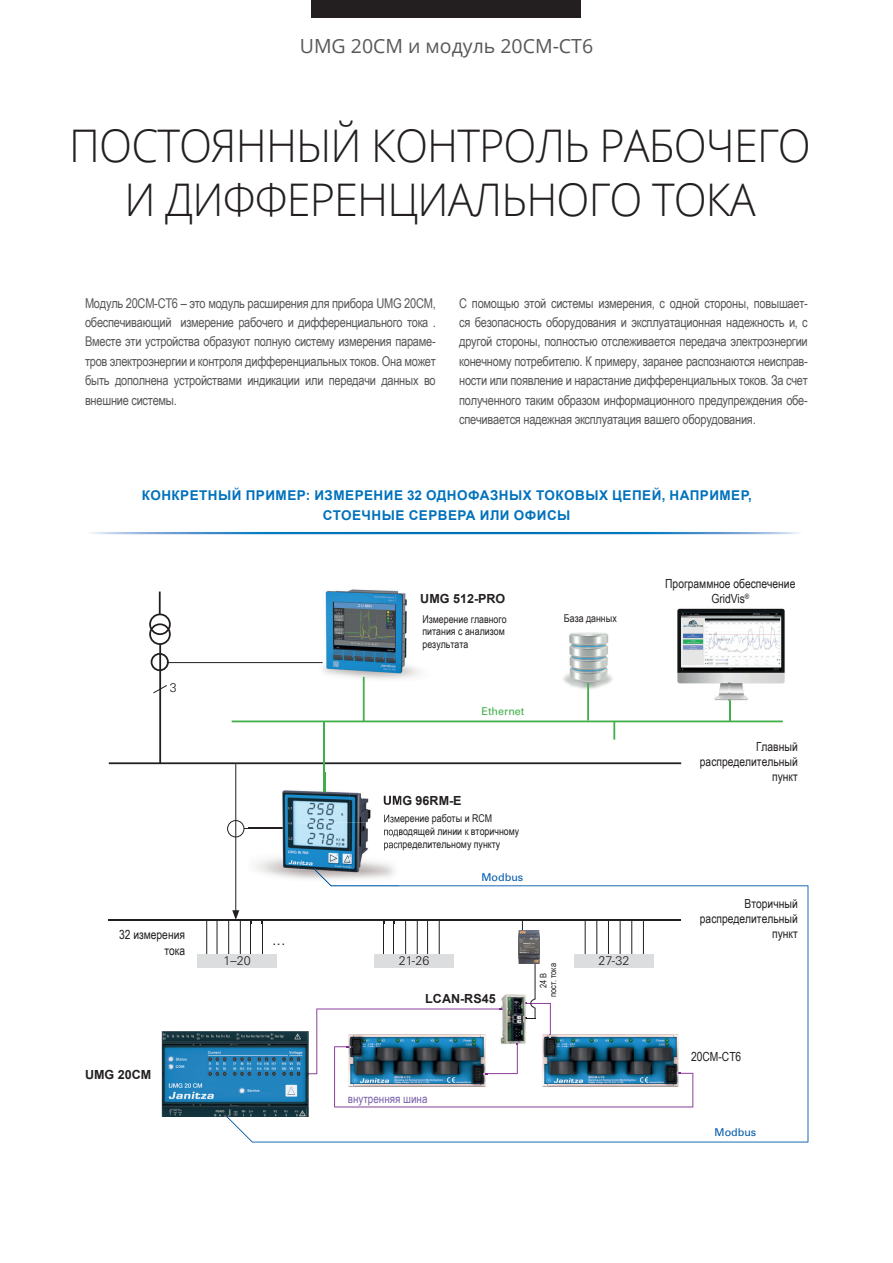
<style>
.page{position:relative;width:893px;height:1263px;background:#fff}
.page>*{position:absolute;margin:0;border:0;box-sizing:border-box;transform-origin:0 0}
.t1{font:300 45px/54px "Open Sans";letter-spacing:-.02em;color:#231f20;text-align:center;scale:.96 1}
.t2{font:19.5px "Open Sans";color:#57585a}
.t3{font:300 16.2px "Univers LT Std";color:#231f20}
.t4{font:13.5px/19.5px "Arial Narrow";letter-spacing:-.02em;color:#57585a;text-align:justify}
.t5{font:700 13.5px/19.5px "Arial";letter-spacing:.035em;color:#0072bc;text-align:center}
.t6{font:12.6px/15px "Arial Narrow";color:#231f20;text-align:right}
.t7{font:700 12.6px "Arial";color:#231f20}
.t8{font:300 12.6px "Univers LT Std";color:#231f20}
.t9{font:12px "Arial Narrow";color:#7960aa}
.t10{font:10.8px/12.9px "Arial Narrow";color:#231f20}
.t11{font:10.8px "Univers LT Std";color:#015aaa}
.t12{font:10.8px "Univers LT Std";color:#40ae49}
.t13{font:9px/9.8px "Arial Narrow";color:#231f20;text-align:center}
</style>
<div class="page">
<div style="left:312px;top:0;width:269px;height:17px;background:#231f20"></div>
<img style="left:563px;top:632px;width:50px;height:58px">
<img style="left:316px;top:589px;width:104px;height:98px">
<hr style="left:109px;top:919px;width:572px;height:2px;background:#231f20">
<hr style="left:109px;top:762px;width:572px;height:2px;background:#231f20">
<hr style="left:206px;top:919px;width:1px;height:42px;background:#231f20">
<hr style="left:217px;top:919px;width:1px;height:42px;background:#231f20">
<div style="left:197px;top:954px;width:80px;height:13px;background:#dcdddf"></div>
<hr style="left:167px;top:662px;width:156px;height:1px;background:#231f20">
<hr style="left:235px;top:764px;width:1px;height:149px;background:#231f20">
<hr style="left:159px;top:644px;width:2px;height:120px;background:#231f20">
<hr style="left:159px;top:591px;width:2px;height:24px;background:#231f20">
<hr style="left:244px;top:828px;width:84px;height:1px;background:#231f20">
<div style="left:151px;top:653px;width:18px;height:18px;border:2px solid #231f20;border-radius:50%"></div>
<svg style="left:153px;top:684px;width:14px;height:10px"></svg>
<div style="left:149px;top:613px;width:22px;height:22px;border:2px solid #231f20;border-radius:50%"></div>
<div style="left:149px;top:623px;width:22px;height:22px;border:2px solid #231f20;border-radius:50%"></div>
<div style="left:227px;top:820px;width:17px;height:17px;border:1px solid #231f20;border-radius:50%"></div>
<hr style="left:232px;top:720px;width:551px;height:2px;background:#40ae49">
<hr style="left:363px;top:677px;width:2px;height:45px;background:#40ae49">
<hr style="left:323px;top:722px;width:2px;height:69px;background:#40ae49">
<hr style="left:587px;top:683px;width:2px;height:37px;background:#40ae49">
<hr style="left:729px;top:676px;width:2px;height:45px;background:#40ae49">
<svg style="left:227px;top:869px;width:581px;height:273px"></svg>
<img style="left:677px;top:608px;width:108px;height:92px">
<img style="left:729px;top:676px;width:2px;height:24px">
<svg style="left:613px;top:722px;width:2px;height:18px"></svg>
<img style="left:162px;top:1031px;width:147px;height:86px">
<img style="left:249px;top:772px;width:150px;height:151px">
<img style="left:384px;top:795px;width:15px;height:10px">
<img style="left:249px;top:919px;width:150px;height:2px">
<img style="left:249px;top:828px;width:79px;height:1px">
<img style="left:384px;top:814px;width:15px;height:10px">
<img style="left:384px;top:827px;width:15px;height:10px">
<img style="left:384px;top:842px;width:15px;height:8px">
<svg style="left:323px;top:772px;width:2px;height:19px"></svg>
<img style="left:314px;top:869px;width:85px;height:17px">
<hr style="left:522px;top:919px;width:1px;height:32px;background:#231f20">
<img style="left:518px;top:930px;width:21px;height:24px">
<svg style="left:306px;top:954px;width:387px;height:153px"></svg>
<h2 class="t2" style="left:300px;top:33px;width:295px">UMG 20CM и модуль 20CM-CT6</h2>
<h1 class="t1" style="left:69px;top:117px;width:774px">ПОСТОЯННЫЙ КОНТРОЛЬ РАБОЧЕГО<br>И ДИФФЕРЕНЦИАЛЬНОГО ТОКА</h1>
<p class="t4" style="left:85px;top:292px;width:352px">Модуль 20CM-CT6 – это модуль расширения для прибора UMG 20CM, обеспечивающий измерение рабочего и дифференциального тока .<br>Вместе эти устройства образуют полную систему измерения параме&shy;тров электроэнергии и контроля дифференциальных токов. Она может быть дополнена устройствами индикации или передачи данных во внешние системы.</p>
<p class="t4" style="left:459px;top:292px;width:350px">С помощью этой системы измерения, с одной стороны, повышает&shy;ся безопасность оборудования и эксплуатационная надежность и, с другой стороны, полностью отслеживается передача электроэнергии конечному потребителю. К примеру, заранее распознаются неисправ&shy;ности или появление и нарастание дифференциальных токов. За счет полученного таким образом информационного предупреждения обе&shy;спечивается надежная эксплуатация вашего оборудования.</p>
<p class="t5" style="left:142px;top:486px;width:612px">КОНКРЕТНЫЙ ПРИМЕР: ИЗМЕРЕНИЕ 32 ОДНОФАЗНЫХ ТОКОВЫХ ЦЕПЕЙ, НАПРИМЕР,<br>СТОЕЧНЫЕ СЕРВЕРА ИЛИ ОФИСЫ</p>
<p class="t8" style="left:170px;top:680px;width:8px">3</p>
<p class="t6" style="left:119px;top:927px;width:68px">32 измерения тока</p>
<p class="t7" style="left:85px;top:1066px;width:68px">UMG 20CM</p>
<p class="t3" style="left:272px;top:929px;width:15px">...</p>
<p class="t7" style="left:420px;top:589px;width:87px">UMG 512-PRO</p>
<p class="t10" style="left:422px;top:612px;width:86px">Измерение главного питания с анализом результата</p>
<p class="t12" style="left:481px;top:705px;width:45px">Ethernet</p>
<p class="t7" style="left:383px;top:791px;width:80px">UMG 96RM-E</p>
<p class="t10" style="left:384px;top:812px;width:137px">Измерение работы и RCM подводящей линии к вторичному распределительному пункту</p>
<p class="t11" style="left:481px;top:871px;width:43px">Modbus</p>
<p class="t10" style="left:564px;top:612px;width:54px">База данных</p>
<p class="t8" style="left:224px;top:953px;width:29px">1–20</p>
<p class="t8" style="left:399px;top:953px;width:32px">21-26</p>
<p class="t8" style="left:598px;top:953px;width:32px">27-32</p>
<p class="t13" style="left:538px;top:997px;width:36px;rotate:-90deg">24 В пост. тока</p>
<p class="t7" style="left:425px;top:989px;width:72px">LCAN-RS45</p>
<p class="t9" style="left:348px;top:1089px;width:81px">внутренняя шина</p>
<p class="t6" style="left:665px;top:575px;width:132px;text-align:center">Программное обеспечение<br>GridVis<sup>®</sup></p>
<p class="t6" style="left:700px;top:738px;width:99px">Главный распределительный пункт</p>
<p class="t6" style="left:700px;top:896px;width:99px">Вторичный распределительный пункт</p>
<p class="t6" style="left:691px;top:1048px;width:52px">20CM-CT6</p>
<p class="t11" style="left:714px;top:1126px;width:43px">Modbus</p>
</div>
